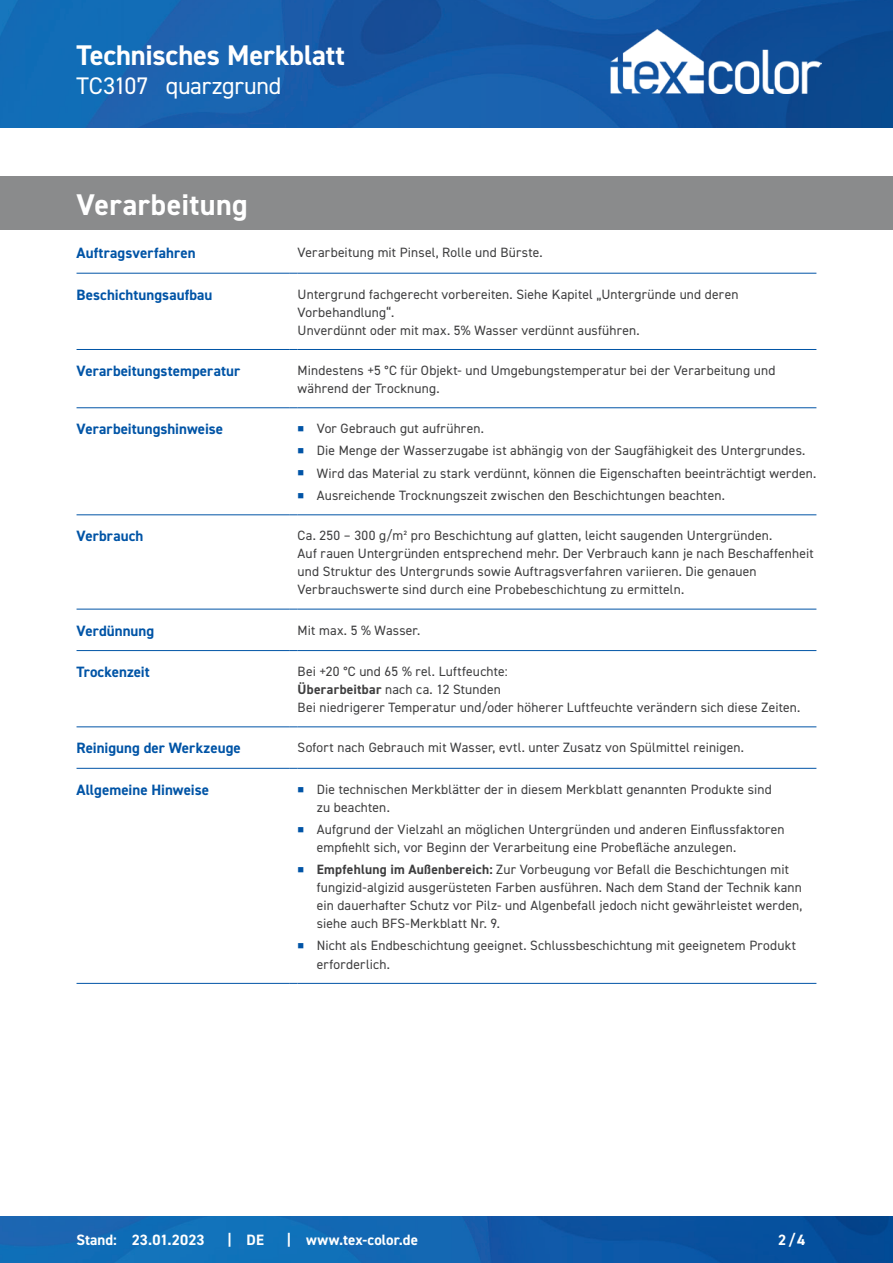
<style>
.page{position:relative;width:893px;height:1263px;background:#fff}
.page>*{position:absolute;margin:0;border:0;box-sizing:border-box;transform-origin:0 0}
.CB_AF_Kapitel_Uebers{font:700 30px "DIN2014";letter-spacing:.015em;color:#fff}
.CB_AF_Kopf_TM{font:700 28.5px "DIN2014";letter-spacing:-.005em;color:#fff}
.CB_AF_Kopf_Produktna{font:24px "DIN2014";letter-spacing:-.01em;color:#fff}
.CB_AF_Abschnitt_Uebe{font:700 15px "DIN2014";letter-spacing:.005em;color:#0154a6}
.CB_AF_Fuß_Stand_link{font:700 15px "DIN2014";letter-spacing:.005em;color:#fff}
.CB_AF_Text_Standard{font:13.5px/18px "DIN2014";letter-spacing:.01em;color:#3e3e3f}
.s1{font-weight:700}
</style>
<div class="page">
<img style="left:0;top:0;width:893px;height:128px">
<img style="left:0;top:1216px;width:893px;height:47px">
<hr style="left:77px;top:273px;width:212px;height:1px;background:#0154a6">
<hr style="left:298px;top:273px;width:518px;height:1px;background:#0154a6">
<hr style="left:77px;top:349px;width:212px;height:1px;background:#0154a6">
<hr style="left:298px;top:349px;width:518px;height:1px;background:#0154a6">
<hr style="left:77px;top:407px;width:212px;height:1px;background:#0154a6">
<hr style="left:298px;top:407px;width:518px;height:1px;background:#0154a6">
<hr style="left:77px;top:514px;width:212px;height:1px;background:#0154a6">
<hr style="left:298px;top:514px;width:518px;height:1px;background:#0154a6">
<hr style="left:77px;top:609px;width:212px;height:1px;background:#0154a6">
<hr style="left:298px;top:609px;width:518px;height:1px;background:#0154a6">
<hr style="left:77px;top:650px;width:212px;height:1px;background:#0154a6">
<hr style="left:298px;top:650px;width:518px;height:1px;background:#0154a6">
<hr style="left:77px;top:726px;width:212px;height:1px;background:#0154a6">
<hr style="left:298px;top:726px;width:518px;height:1px;background:#0154a6">
<hr style="left:77px;top:768px;width:212px;height:1px;background:#0154a6">
<hr style="left:298px;top:768px;width:518px;height:1px;background:#0154a6">
<hr style="left:77px;top:983px;width:212px;height:1px;background:#0154a6">
<hr style="left:298px;top:983px;width:518px;height:1px;background:#0154a6">
<div style="left:0;top:176px;width:893px;height:54px;background:#8a8b8c"></div>
<img style="left:610px;top:30px;width:211px;height:64px">
<p class="CB_AF_Kopf_TM" style="left:77px;top:36px;width:270px">Technisches Merkblatt</p>
<p class="CB_AF_Kopf_Produktna" style="left:77px;top:71px;width:73px">TC3107</p>
<p class="CB_AF_Kopf_Produktna" style="left:166px;top:71px;width:117px">quarzgrund</p>
<p class="CB_AF_Kapitel_Uebers" style="left:77px;top:184px;width:173px">Verarbeitung</p>
<p class="CB_AF_Abschnitt_Uebe" style="left:77px;top:243px;width:121px">Auftragsverfahren</p>
<p class="CB_AF_Text_Standard" style="left:298px;top:243px;width:247px">Verarbeitung mit Pinsel, Rolle und Bürste.</p>
<p class="CB_AF_Abschnitt_Uebe" style="left:77px;top:285px;width:137px">Beschichtungsaufbau</p>
<p class="CB_AF_Text_Standard" style="left:298px;top:285px;width:442px">Untergrund fachgerecht vorbereiten. Siehe Kapitel „Untergründe und deren<br>Vorbehandlung“.<br>Unverdünnt oder mit max. 5% Wasser verdünnt ausführen.</p>
<p class="CB_AF_Abschnitt_Uebe" style="left:77px;top:361px;width:165px">Verarbeitungstemperatur</p>
<p class="CB_AF_Text_Standard" style="left:298px;top:361px;width:479px">Mindestens +5 °C für Objekt- und Umgebungstemperatur bei der Verarbeitung und während der Trocknung.</p>
<p class="CB_AF_Abschnitt_Uebe" style="left:77px;top:419px;width:148px">Verarbeitungshinweise</p>
<p class="CB_AF_Text_Standard" style="left:317px;top:419px;width:169px">Vor Gebrauch gut aufrühren.</p>
<p class="CB_AF_Text_Standard" style="left:317px;top:441px;width:490px">Die Menge der Wasserzugabe ist abhängig von der Saugfähigkeit des Untergrundes.</p>
<p class="CB_AF_Text_Standard" style="left:317px;top:464px;width:501px">Wird das Material zu stark verdünnt, können die Eigenschaften beeinträchtigt werden.</p>
<p class="CB_AF_Text_Standard" style="left:317px;top:486px;width:410px">Ausreichende Trocknungszeit zwischen den Beschichtungen beachten.</p>
<p class="CB_AF_Abschnitt_Uebe" style="left:77px;top:526px;width:68px">Verbrauch</p>
<p class="CB_AF_Text_Standard" style="left:298px;top:526px;width:518px">Ca. 250 – 300 g/m² pro Beschichtung auf glatten, leicht saugenden Untergründen.<br>Auf rauen Untergründen entsprechend mehr. Der Verbrauch kann je nach Beschaffenheit und Struktur des Untergrunds sowie Auftragsverfahren variieren. Die genauen Verbrauchswerte sind durch eine Probebeschichtung zu ermitteln.</p>
<p class="CB_AF_Abschnitt_Uebe" style="left:77px;top:620px;width:79px">Verdünnung</p>
<p class="CB_AF_Text_Standard" style="left:298px;top:621px;width:124px">Mit max. 5 % Wasser.</p>
<p class="CB_AF_Abschnitt_Uebe" style="left:77px;top:662px;width:75px">Trockenzeit</p>
<p class="CB_AF_Text_Standard" style="left:298px;top:662px;width:504px">Bei +20 °C und 65 % rel. Luftfeuchte:<br><span class="s1">Überarbeitbar</span> nach ca. 12 Stunden<br>Bei niedrigerer Temperatur und/oder höherer Luftfeuchte verändern sich diese Zeiten.</p>
<p class="CB_AF_Abschnitt_Uebe" style="left:77px;top:738px;width:166px">Reinigung der Werkzeuge</p>
<p class="CB_AF_Text_Standard" style="left:298px;top:738px;width:448px">Sofort nach Gebrauch mit Wasser, evtl. unter Zusatz von Spülmittel reinigen.</p>
<p class="CB_AF_Abschnitt_Uebe" style="left:77px;top:780px;width:134px">Allgemeine Hinweise</p>
<p class="CB_AF_Text_Standard" style="left:317px;top:780px;width:456px">Die technischen Merkblätter der in diesem Merkblatt genannten Produkte sind zu beachten.</p>
<p class="CB_AF_Text_Standard" style="left:317px;top:820px;width:469px">Aufgrund der Vielzahl an möglichen Untergründen und anderen Einflussfaktoren empfiehlt sich, vor Beginn der Verarbeitung eine Probefläche anzulegen.</p>
<p class="CB_AF_Text_Standard" style="left:317px;top:860px;width:487px"><span class="s1">Empfehlung im Außenbereich:</span> Zur Vorbeugung vor Befall die Beschichtungen mit fungizid-algizid ausgerüsteten Farben ausführen. Nach dem Stand der Technik kann ein dauerhafter Schutz vor Pilz- und Algenbefall jedoch nicht gewährleistet werden, siehe auch BFS-Merkblatt Nr. 9.</p>
<p class="CB_AF_Text_Standard" style="left:317px;top:936px;width:481px">Nicht als Endbeschichtung geeignet. Schlussbeschichtung mit geeignetem Produkt erforderlich.</p>
<p class="CB_AF_Fuß_Stand_link" style="left:77px;top:1230px;width:42px">Stand:</p>
<p class="CB_AF_Fuß_Stand_link" style="left:132px;top:1230px;width:74px">23.01.2023</p>
<p class="CB_AF_Fuß_Stand_link" style="left:227px;top:1229px;width:6px">|</p>
<p class="CB_AF_Fuß_Stand_link" style="left:247px;top:1230px;width:19px">DE</p>
<p class="CB_AF_Fuß_Stand_link" style="left:287px;top:1229px;width:6px">|</p>
<p class="CB_AF_Fuß_Stand_link" style="left:306px;top:1230px;width:113px">www.tex-color.de</p>
<p class="CB_AF_Fuß_Stand_link" style="left:778px;top:1230px;width:29px">2/4</p>
</div>
